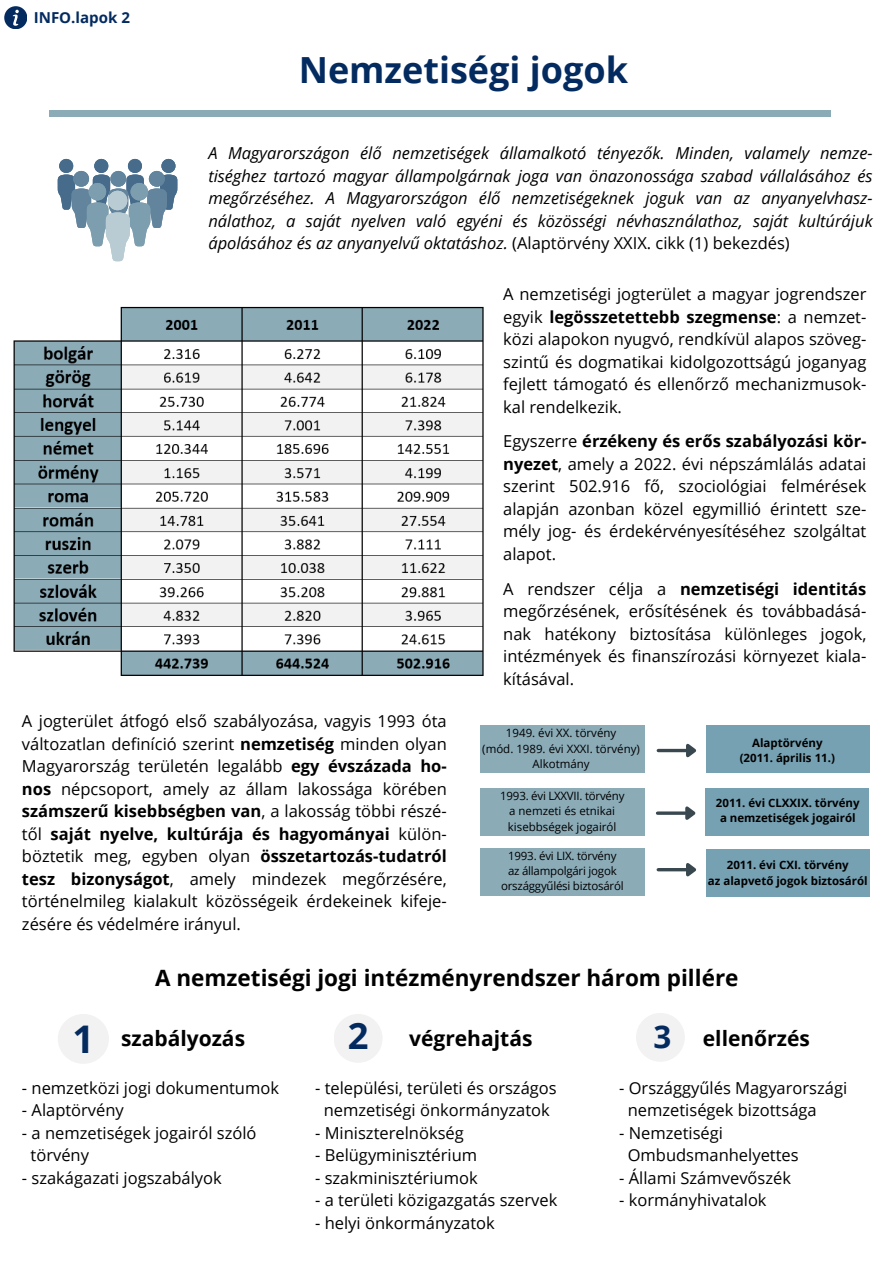
<style>
.page{position:relative;width:894px;height:1264px;background:#fff}
.page>*{position:absolute;margin:0;border:0;box-sizing:border-box;transform-origin:0 0}
.t1{font:700 38.1px "Open Sans";color:#042b60}
.t2{font:700 36.45px "Open Sans";color:#042b60}
.t3{font:700 36px "Open Sans";color:#042b60}
.t4{font:700 31.35px "Open Sans";color:#042b60}
.t5{font:700 22.5px "Open Sans";color:#000}
.t6{font:700 21px "Open Sans";color:#000}
.t7{font:16.5px/22.5px "Open Sans";color:#000;text-align:justify}
.t8{font:italic 16.5px/22.5px "Open Sans";color:#000;text-align:justify}
.t9{font:700 15px "Open Sans";color:#042b60}
.t10{font:11.55px/15.3px "Open Sans";letter-spacing:-.01em;color:#000}
.t11{font:700 11.55px/15.3px "Open Sans";color:#000;text-align:center}
.s1{font-style:normal}
.s2{font-weight:700}
</style>
<div class="page">
<div style="left:58px;top:1013px;width:51px;height:50px;background:#f2f2f2;border-radius:50%"></div>
<div style="left:635px;top:1012px;width:49px;height:49px;background:#f2f2f2;border-radius:50%"></div>
<div style="left:333px;top:1013px;width:49px;height:49px;background:#f2f2f2;border-radius:50%"></div>
<svg style="left:58px;top:159px;width:119px;height:102px"></svg>
<div style="left:108px;top:191px;width:19px;height:19px;background:#b9ccd3;border-radius:50%"></div>
<div style="left:480px;top:725px;width:164px;height:47px;background:#8babb7"></div>
<div style="left:480px;top:788px;width:164px;height:47px;background:#8babb7"></div>
<div style="left:480px;top:848px;width:164px;height:47px;background:#8babb7"></div>
<div style="left:705px;top:725px;width:164px;height:47px;background:#76a1b2"></div>
<div style="left:705px;top:788px;width:163px;height:47px;background:#76a1b2"></div>
<div style="left:705px;top:849px;width:164px;height:47px;background:#76a1b2"></div>
<hr style="left:657px;top:811px;width:28px;height:3px;background:#39484e">
<svg style="left:682px;top:806px;width:14px;height:14px"></svg>
<hr style="left:658px;top:868px;width:27px;height:3px;background:#39484e">
<svg style="left:682px;top:863px;width:15px;height:14px"></svg>
<svg style="left:658px;top:748px;width:24px;height:4px"></svg>
<svg style="left:682px;top:743px;width:15px;height:15px"></svg>
<svg style="left:4px;top:6px;width:23px;height:23px"></svg>
<div style="left:50px;top:110px;width:780px;height:7px;background:#8babb7"></div>
<img style="left:13px;top:306px;width:471px;height:370px">
<p class="t9" style="left:34px;top:7px;width:98px">INFO.lapok 2</p>
<p class="t3" style="left:299px;top:45px;width:331px">Nemzetiségi jogok</p>
<h5 class="t8" style="left:208px;top:142px;width:665px">A Magyarországon élő nemzetiségek államalkotó tényezők. Minden, valamely nemze&shy;tiséghez tartozó magyar állampolgárnak joga van önazonossága szabad vállalásához és megőrzéséhez. A Magyarországon élő nemzetiségeknek joguk van az anyanyelvhasz&shy;nálathoz, a saját nyelven való egyéni és közösségi névhasználathoz, saját kultúrájuk ápolásához és az anyanyelvű oktatáshoz. <span class="s1">(Alaptörvény XXIX. cikk (1) bekezdés)</span></h5>
<h2 class="t7" style="left:503px;top:283px;width:364px">A nemzetiségi jogterület a magyar jogrendszer egyik <span class="s2">legösszetettebb szegmense</span>: a nemzet&shy;közi alapokon nyugvó, rendkívül alapos szöveg&shy;szintű és dogmatikai kidolgozottságú joganyag fejlett támogató és ellenőrző mechanizmusok&shy;kal rendelkezik.</h2>
<p class="t7" style="left:503px;top:430px;width:364px">Egyszerre <span class="s2">érzékeny és erős szabályozási kör&shy;nyezet</span>, amely a 2022. évi népszámlálás adatai szerint 502.916 fő, szociológiai felmérések alapján azonban közel egymillió érintett sze&shy;mély jog- és érdekérvényesítéséhez szolgáltat alapot.</p>
<h2 class="t7" style="left:503px;top:577px;width:364px">A rendszer célja a <span class="s2">nemzetiségi identitás </span>megőrzésének, erősítésének és továbbadásá&shy;nak hatékony biztosítása különleges jogok, intézmények és finanszírozási környezet kiala&shy;kításával.</h2>
<p class="t7" style="left:22px;top:709px;width:426px">A jogterület átfogó első szabályozása, vagyis 1993 óta változatlan definíció szerint <span class="s2">nemzetiség</span> minden olyan Magyarország területén legalább <span class="s2">egy évszázada ho&shy;nos</span> népcsoport, amely az állam lakossága körében <span class="s2">számszerű kisebbségben van</span>, a lakosság többi részé&shy;től <span class="s2">saját nyelve, kultúrája és hagyományai</span> külön&shy;böztetik meg, egyben olyan <span class="s2">összetartozás-tudatról tesz bizonyságot</span>, amely mindezek megőrzésére, történelmileg kialakult közösségeik érdekeinek kifeje&shy;zésére és védelmére irányul.</p>
<h3 class="t10" style="left:506px;top:725px;width:112px">1949. évi XX. törvény</h3>
<h1 class="t10" style="left:482px;top:740px;width:159px">(mód. 1989. évi XXXI. törvény)</h1>
<p class="t10" style="left:532px;top:756px;width:59px">Alkotmány</p>
<h4 class="t10" style="left:500px;top:788px;width:126px">1993. évi LXXVII. törvény</h4>
<p class="t10" style="left:508px;top:803px;width:110px">a nemzeti és etnikai kisebbségek jogairól</p>
<h4 class="t10" style="left:508px;top:847px;width:110px">1993. évi LIX. törvény</h4>
<h4 class="t10" style="left:501px;top:862px;width:124px;text-align:center">az állampolgári jogok országgyűlési biztosáról</h4>
<h2 class="t11" style="left:739px;top:734px;width:97px">Alaptörvény (2011. április 11.)</h2>
<p class="t11" style="left:715px;top:794px;width:145px">2011. évi CLXXIX. törvény a nemzetiségek jogairól</p>
<h4 class="t11" style="left:707px;top:857px;width:161px">2011. évi CXI. törvény<br>az alapvető jogok biztosáról</h4>
<p class="t5" style="left:155px;top:962px;width:584px">A nemzetiségi jogi intézményrendszer három pillére</p>
<p class="t1" style="left:72px;top:1012px;width:23px">1</p>
<h5 class="t6" style="left:121px;top:1023px;width:125px">szabályozás</h5>
<p class="t2" style="left:347px;top:1010px;width:22px">2</p>
<h5 class="t6" style="left:409px;top:1023px;width:125px">végrehajtás</h5>
<p class="t4" style="left:653px;top:1014px;width:19px">3</p>
<h2 class="t6" style="left:702px;top:1023px;width:109px">ellenőrzés</h2>
<h4 class="t7" style="left:22px;top:1076px;width:258px">- nemzetközi jogi dokumentumok</h4>
<h4 class="t7" style="left:22px;top:1098px;width:103px">- Alaptörvény</h4>
<h4 class="t7" style="left:22px;top:1121px;width:236px">- a nemzetiségek jogairól szóló</h4>
<p class="t7" style="left:31px;top:1143px;width:60px">törvény</p>
<p class="t7" style="left:22px;top:1166px;width:201px">- szakágazati jogszabályok</p>
<p class="t7" style="left:315px;top:1076px;width:243px;text-align:center">- települési, területi és országos nemzetiségi önkormányzatok</p>
<p class="t7" style="left:315px;top:1121px;width:150px">- Miniszterelnökség</p>
<p class="t7" style="left:315px;top:1143px;width:163px">- Belügyminisztérium</p>
<p class="t7" style="left:315px;top:1166px;width:164px">- szakminisztériumok</p>
<p class="t7" style="left:315px;top:1188px;width:244px">- a területi közigazgatás szervek</p>
<p class="t7" style="left:315px;top:1211px;width:181px">- helyi önkormányzatok</p>
<p class="t7" style="left:627px;top:1076px;width:221px;text-indent:-9px">- Országgyűlés Magyarországi nemzetiségek bizottsága</p>
<p class="t7" style="left:627px;top:1121px;width:172px;text-indent:-9px">- Nemzetiségi<br>Ombudsmanhelyettes</p>
<p class="t7" style="left:619px;top:1166px;width:173px">- Állami Számvevőszék</p>
<p class="t7" style="left:619px;top:1188px;width:149px">- kormányhivatalok</p>
</div>
